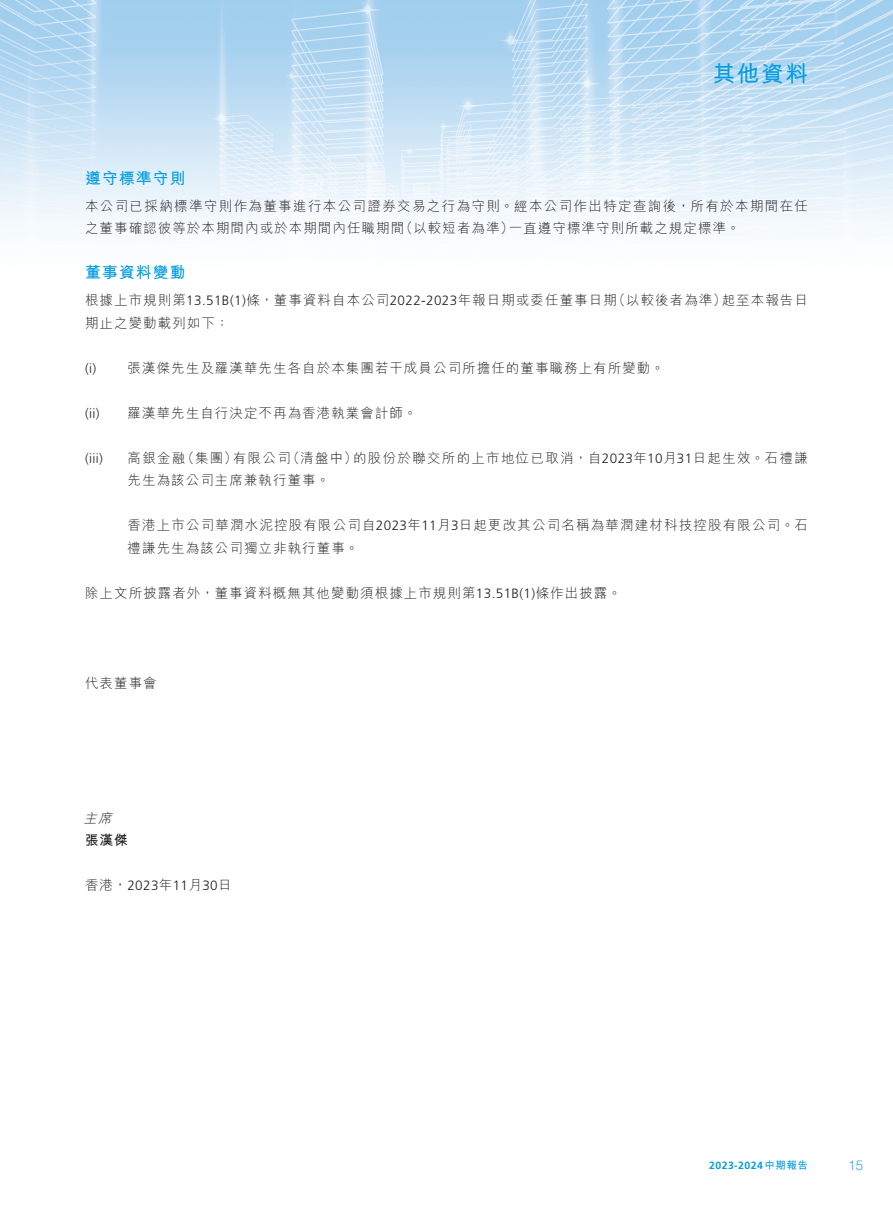
<style>
.page{position:relative;width:893px;height:1212px;background:#fff}
.page>*{position:absolute;margin:0;border:0;box-sizing:border-box;transform-origin:0 0}
.t1{font:700 22.5px "M Hei HK";color:#069ddc}
.t2{font:700 15.75px "M Hei HK";letter-spacing:.08em;color:#069ddc}
.t3{font:300 13.5px/22.5px "M Hei HK";letter-spacing:.08em;color:#231f20}
.t4{font:300 13.5px/22.5px "M Hei HK";letter-spacing:.1em;color:#231f20}
.t5{font:300 13.5px "Frutiger LT Std";letter-spacing:.03em;color:#231f20}
.t6{font:700 13.5px "M Hei HK";color:#231f20}
.t7{font:300 13.5px "Helvetica LT Std";color:#30aae1}
.t8{font:italic 300 13.5px "M Hei HK";color:#231f20}
.t9{font:700 10.5px "Frutiger LT Std";letter-spacing:.04em;color:#069ddc}
.s1{font-family:"Frutiger LT Std"}
.s2{font-family:"M Hei HK"}
</style>
<div class="page">
<img style="left:0;top:0;width:893px;height:231px">
<h1 class="t1" style="left:713px;top:58px;width:97px">其他資料</h1>
<p class="t2" style="left:85px;top:167px;width:102px">遵守標準守則</p>
<p class="t4" style="left:85px;top:194px;width:724px">本公司已採納標準守則作為董事進行本公司證券交易之行為守則。經本公司作出特定查詢後，所有於本期間在任之董事確認彼等於本期間內或於本期間內任職期間（以較短者為準）一直遵守標準守則所載之規定標準。</p>
<p class="t2" style="left:85px;top:261px;width:102px">董事資料變動</p>
<p class="t3" style="left:85px;top:289px;width:724px">根據上市規則第<span class="s1">13.51B(1)</span>條，董事資料自本公司<span class="s1">2022-2023</span>年報日期或委任董事日期（以較後者為準）起至本報告日期止之變動載列如下：</p>
<p class="t3" style="left:85px;top:356px;width:581px"><span class="s1">(i)</span> 張漢傑先生及羅漢華先生各自於本集團若干成員公司所擔任的董事職務上有所變動。</p>
<p class="t5" style="left:85px;top:405px;width:16px">(ii)</p>
<p class="t3" style="left:128px;top:401px;width:291px">羅漢華先生自行決定不再為香港執業會計師。</p>
<p class="t5" style="left:85px;top:450px;width:20px">(iii)</p>
<p class="t3" style="left:128px;top:446px;width:682px">高銀金融（集團）有限公司（清盤中）的股份於聯交所的上市地位已取消，自<span class="s1">2023</span>年<span class="s1">10</span>月<span class="s1">31</span>日起生效。石禮謙先生為該公司主席兼執行董事。</p>
<p class="t3" style="left:128px;top:514px;width:682px">香港上市公司華潤水泥控股有限公司自<span class="s1">2023</span>年<span class="s1">11</span>月<span class="s1">3</span>日起更改其公司名稱為華潤建材科技控股有限公司。石禮謙先生為該公司獨立非執行董事。</p>
<p class="t3" style="left:85px;top:581px;width:538px">除上文所披露者外，董事資料概無其他變動須根據上市規則第<span class="s1">13.51B(1)</span>條作出披露。</p>
<p class="t3" style="left:85px;top:671px;width:73px">代表董事會</p>
<p class="t8" style="left:84px;top:811px;width:33px">主席</p>
<p class="t6" style="left:85px;top:830px;width:44px">張漢傑</p>
<p class="t5" style="left:85px;top:878px;width:148px"><span class="s2">香港，</span>2023<span class="s2">年</span>11<span class="s2">月</span>30<span class="s2">日</span></p>
<p class="t9" style="left:709px;top:1159px;width:100px">2023-2024<span class="s2">中期報告</span></p>
<p class="t7" style="left:848px;top:1156px;width:16px">15</p>
</div>
